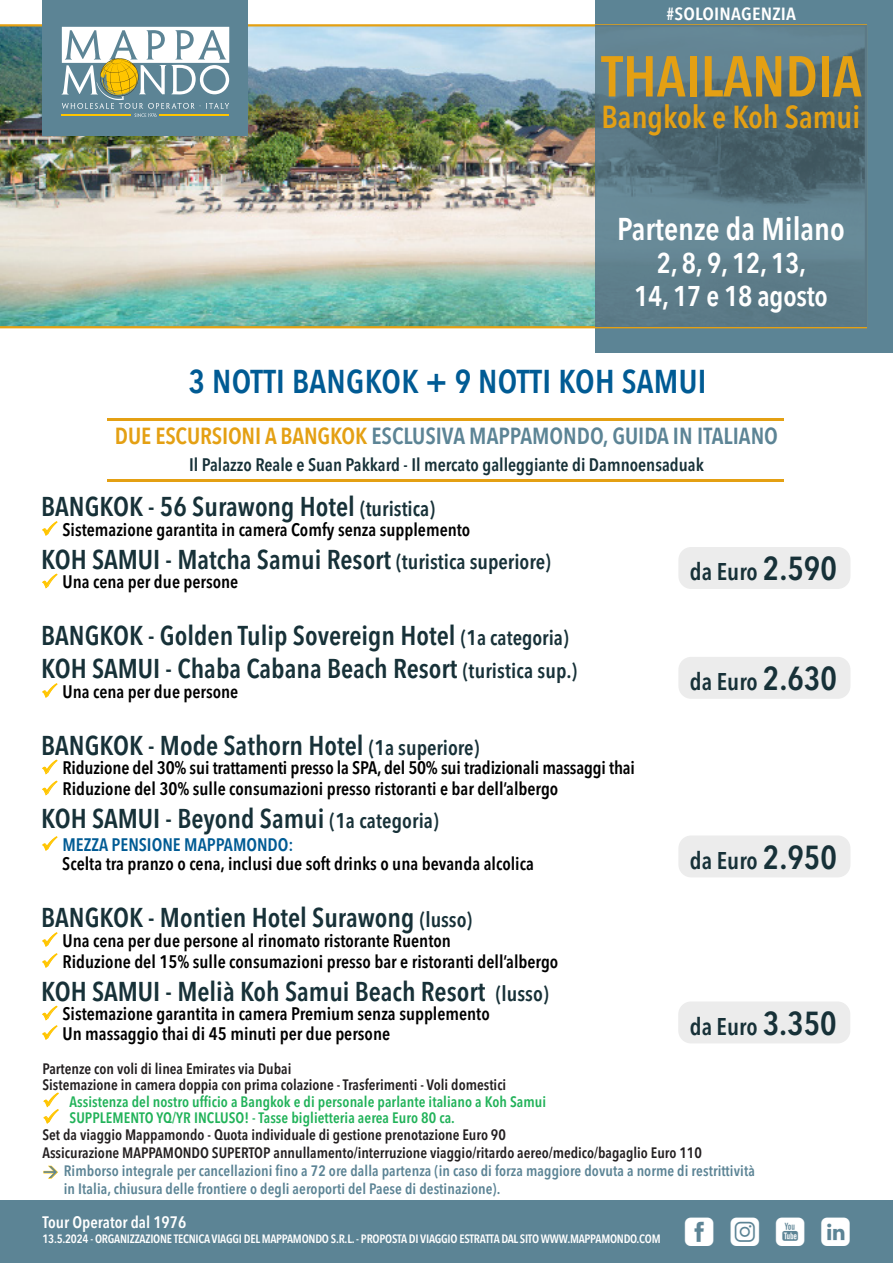
<style>
.page{position:relative;width:893px;height:1263px;background:#fff}
.page>*{position:absolute;margin:0;border:0;box-sizing:border-box;transform-origin:0 0}
.t1{font:600 condensed 57px "Avenir Next LT Pro";color:#e4a013}
.t2{font:36px "Mappamondoutil";color:#fff}
.t3{font:600 33px "Avenir Next Condensed";letter-spacing:.01em;color:#005b94}
.t4{font:600 31.5px "Avenir Next Condensed";color:#fff}
.t5{font:600 condensed 31.5px "Avenir Next LT Pro";color:#e4a013}
.t6{font:600 28.5px "Avenir Next Condensed";letter-spacing:-.01em;color:#fff}
.t7{font:600 condensed 27px "Avenir Next LT Pro";color:#173138}
.t8{font:600 condensed 24px "Avenir Next LT Pro";color:#173138}
.t9{font:600 23.25px "Avenir Next Condensed";color:#5c8495}
.t10{font:600 condensed 18px "Avenir Next LT Pro";color:#000}
.t11{font:600 condensed 18px "Avenir Next LT Pro";color:#173138}
.t12{font:600 condensed 18px "Avenir Next LT Pro";color:#005b94}
.t13{font:600 condensed 17.55px "Avenir Next LT Pro";letter-spacing:.01em;color:#fff;scale:1.11 1}
.t14{font:600 condensed 16.5px "Avenir Next LT Pro";color:#fff}
.t15{font:600 condensed 15px/18px "Avenir Next LT Pro";letter-spacing:.005em;color:#5c8495}
.t16{font:600 condensed 15px "Avenir Next LT Pro";color:#231f20}
.t17{font:600 condensed 15px "Avenir Next LT Pro";letter-spacing:.005em;color:#21b259}
.t18{font:600 condensed 12px "Avenir Next LT Pro";letter-spacing:-.02em;color:#fff}
.s1{color:#e4a013}
.s2{font-size:21px}
.s3{font-size:33px}
.s4{color:#231f20}
</style>
<div class="page">
<div style="left:0;top:1200px;width:893px;height:63px;background:#5c8495"></div>
<div style="left:595px;top:0;width:298px;height:353px;background:#5c8495"></div>
<img style="left:0;top:24px;width:867px;height:304px">
<svg style="left:595px;top:26px;width:272px;height:301px"></svg>
<div style="left:42px;top:0;width:206px;height:136px;background:#5c8495"></div>
<svg style="left:62px;top:27px;width:167px;height:90px"></svg>
<div style="left:678px;top:547px;width:172px;height:42px;background:#ececec;border-radius:13px"></div>
<div style="left:678px;top:835px;width:172px;height:42px;background:#ececec;border-radius:13px"></div>
<hr style="left:107px;top:479px;width:676px;height:3px;background:#e4a013">
<hr style="left:107px;top:418px;width:676px;height:3px;background:#e4a013">
<div style="left:678px;top:657px;width:172px;height:42px;background:#ececec;border-radius:13px"></div>
<div style="left:678px;top:1001px;width:172px;height:42px;background:#ececec;border-radius:13px"></div>
<p class="t13" style="left:667px;top:3px;width:118px">#SOLOINAGENZIA</p>
<p class="t1" style="left:601px;top:42px;width:262px">THAILANDIA</p>
<p class="t5" style="left:602px;top:98px;width:260px">Bangkok e Koh Samui</p>
<p class="t4" style="left:617px;top:202px;width:229px">Partenze da Milano</p>
<p class="t6" style="left:657px;top:238px;width:151px">2, 8, 9, 12, 13,</p>
<p class="t6" style="left:634px;top:271px;width:195px">14, 17 e 18 agosto</p>
<p class="t3" style="left:188px;top:353px;width:520px">3 NOTTI BANGKOK + 9 NOTTI KOH SAMUI</p>
<p class="t9" style="left:115px;top:416px;width:665px"><span class="s1">DUE ESCURSIONI A BANGKOK</span> ESCLUSIVA MAPPAMONDO, GUIDA IN ITALIANO</p>
<p class="t11" style="left:189px;top:454px;width:516px">Il Palazzo Reale e Suan Pakkard - Il mercato galleggiante di Damnoensaduak</p>
<p class="t7" style="left:41px;top:490px;width:395px">BANGKOK - 56 Surawong Hotel <span class="s2">(turistica)</span></p>
<p class="t10" style="left:63px;top:518px;width:409px">Sistemazione garantita in camera Comfy senza supplemento</p>
<p class="t7" style="left:41px;top:543px;width:511px">KOH SAMUI - Matcha Samui Resort <span class="s2">(turistica superiore)</span></p>
<p class="t10" style="left:63px;top:571px;width:177px">Una cena per due persone</p>
<p class="t7" style="left:41px;top:619px;width:529px">BANGKOK - Golden Tulip Sovereign Hotel <span class="s2">(1a categoria)</span></p>
<p class="t7" style="left:41px;top:652px;width:537px">KOH SAMUI - Chaba Cabana Beach Resort <span class="s2">(turistica sup.)</span></p>
<p class="t10" style="left:63px;top:680px;width:177px">Una cena per due persone</p>
<p class="t7" style="left:41px;top:729px;width:440px">BANGKOK - Mode Sathorn Hotel <span class="s2">(1a superiore)</span></p>
<p class="t10" style="left:63px;top:757px;width:574px">Riduzione del 30% sui trattamenti presso la SPA, del 50% sui tradizionali massaggi thai</p>
<p class="t10" style="left:63px;top:778px;width:497px">Riduzione del 30% sulle consumazioni presso ristoranti e bar dell’albergo</p>
<p class="t7" style="left:41px;top:802px;width:399px">KOH SAMUI - Beyond Samui <span class="s2">(1a categoria)</span></p>
<p class="t12" style="left:63px;top:833px;width:233px">MEZZA PENSIONE MAPPAMONDO:</p>
<p class="t10" style="left:62px;top:853px;width:473px">Scelta tra pranzo o cena, inclusi due soft drinks o una bevanda alcolica</p>
<p class="t7" style="left:41px;top:901px;width:432px">BANGKOK - Montien Hotel Surawong <span class="s2">(lusso)</span></p>
<p class="t10" style="left:63px;top:929px;width:390px">Una cena per due persone al rinomato ristorante Ruenton</p>
<p class="t10" style="left:63px;top:950px;width:497px">Riduzione del 15% sulle consumazioni presso bar e ristoranti dell’albergo</p>
<p class="t7" style="left:41px;top:975px;width:509px">KOH SAMUI - Melià Koh Samui Beach Resort <span class="s2">(lusso)</span></p>
<p class="t10" style="left:63px;top:1003px;width:429px">Sistemazione garantita in camera Premium senza supplemento</p>
<p class="t10" style="left:63px;top:1022px;width:329px">Un massaggio thai di 45 minuti per due persone</p>
<p class="t8" style="left:690px;top:557px;width:149px">da Euro <span class="s3">2.590</span></p>
<p class="t8" style="left:690px;top:667px;width:149px">da Euro <span class="s3">2.630</span></p>
<p class="t8" style="left:690px;top:846px;width:149px">da Euro <span class="s3">2.950</span></p>
<p class="t8" style="left:690px;top:1012px;width:149px">da Euro <span class="s3">3.350</span></p>
<p class="t16" style="left:43px;top:1059px;width:251px">Partenze con voli di linea Emirates via Dubai</p>
<p class="t16" style="left:43px;top:1076px;width:465px">Sistemazione in camera doppia con prima colazione - Trasferimenti - Voli domestici</p>
<p class="t17" style="left:70px;top:1092px;width:478px">Assistenza del nostro ufficio a Bangkok e di personale parlante italiano a Koh Samui</p>
<p class="t17" style="left:70px;top:1109px;width:387px">SUPPLEMENTO YQ/YR INCLUSO! - Tasse biglietteria aerea Euro 80 ca.</p>
<p class="t16" style="left:43px;top:1125px;width:465px">Set da viaggio Mappamondo - Quota individuale di gestione prenotazione Euro 90</p>
<p class="t15" style="left:64px;top:1143px;width:693px;text-indent:-21px"><span class="s4">Assicurazione MAPPAMONDO SUPERTOP annullamento/interruzione viaggio/ritardo aereo/medico/bagaglio Euro 110<br></span>Rimborso integrale per cancellazioni fino a 72 ore dalla partenza (in caso di forza maggiore dovuta a norme di restrittività in Italia, chiusura delle frontiere o degli aeroporti del Paese di destinazione).</p>
<p class="t14" style="left:43px;top:1212px;width:145px">Tour Operator dal 1976</p>
<p class="t18" style="left:43px;top:1231px;width:620px">13.5.2024 - ORGANIZZAZIONE TECNICA VIAGGI DEL MAPPAMONDO S.R.L. - PROPOSTA DI VIAGGIO ESTRATTA DAL SITO WWW.MAPPAMONDO.COM</p>
<p class="t2" style="left:685px;top:1212px;width:167px">fiyl</p>
</div>
